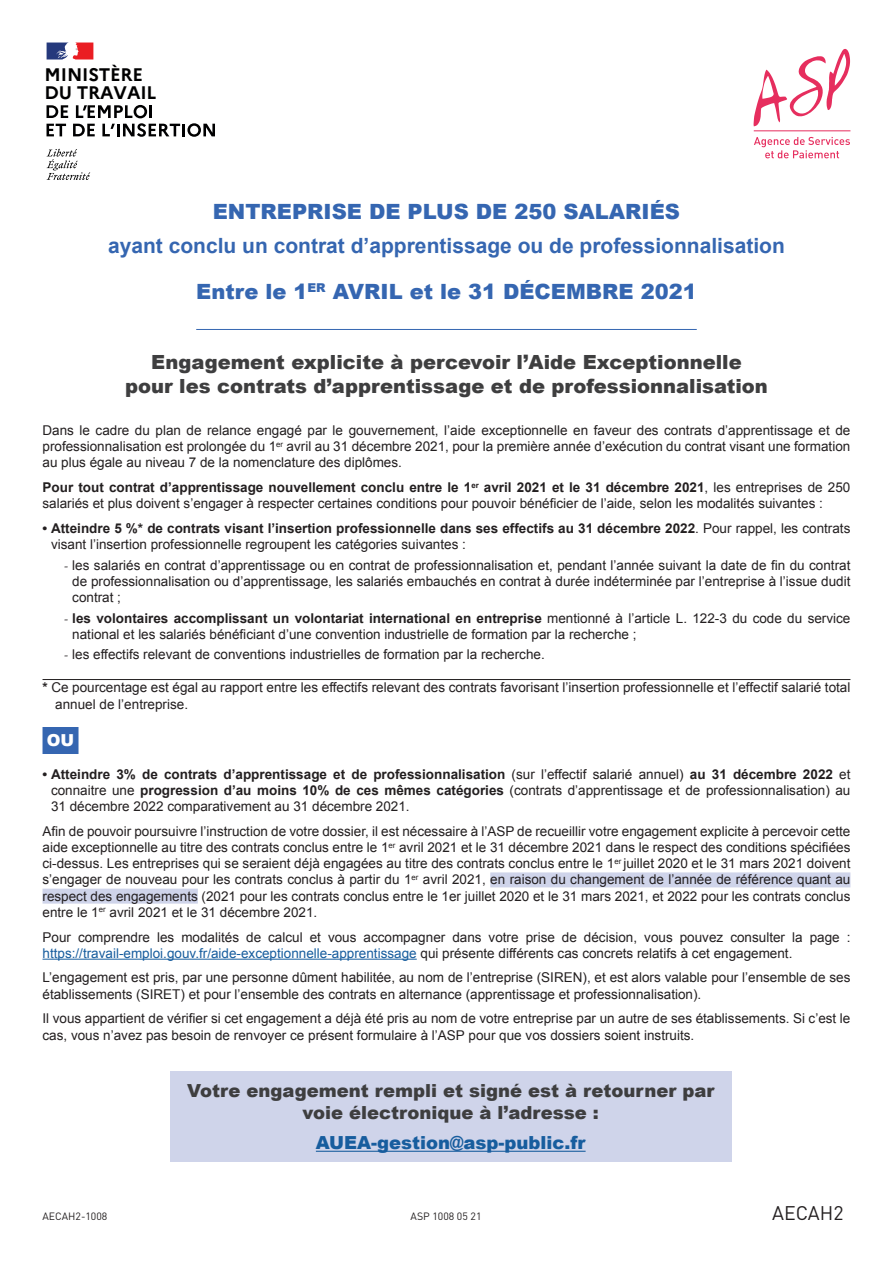
<style>
.page{position:relative;width:893px;height:1263px;background:#fff}
.page>*{position:absolute;margin:0;border:0;box-sizing:border-box;transform-origin:0 0}
.t1{font:900 21px "Arial";color:#3566b1}
.t2{font:700 21px "Arial";color:#3566b1}
.t3{font:900 19.5px/23.4px "Arial";color:#3e3e3f;text-align:center}
.t4{font:19.5px "DIN";color:#231f20}
.t5{font:700 18.15px/18px "Marianne";letter-spacing:-.01em;color:#000001}
.t6{font:900 18px/21.6px "Arial";color:#3e3e3f;text-align:center}
.t7{font:900 18px "Arial";color:#175d9e}
.t8{font:900 16.5px "Arial";color:#fff}
.t9{font:13.5px/16.2px "Arial";color:#231f20}
.t10{font:10.5px "DIN";color:#231f20}
.s1{font-weight:700}
.s2{font-family:"Minion Pro"}
.s3{color:#175d9e}
</style>
<div class="page">
<hr style="left:196px;top:329px;width:501px;height:1px;background:#3566b1">
<hr style="left:43px;top:679px;width:807px;height:1px;background:#231f20">
<div style="left:43px;top:727px;width:36px;height:27px;background:#3566b1"></div>
<div style="left:490px;top:872px;width:360px;height:15px;background:#cfd4ea"></div>
<div style="left:43px;top:889px;width:155px;height:15px;background:#cfd4ea"></div>
<hr style="left:43px;top:959px;width:374px;height:1px;background:#175d9e">
<svg style="left:754px;top:49px;width:96px;height:77px"></svg>
<svg style="left:754px;top:137px;width:96px;height:21px"></svg>
<hr style="left:754px;top:131px;width:96px;height:1px;background:#e62e5e">
<svg style="left:47px;top:105px;width:168px;height:32px"></svg>
<svg style="left:47px;top:43px;width:46px;height:16px"></svg>
<svg style="left:47px;top:149px;width:43px;height:31px"></svg>
<div style="left:170px;top:1071px;width:561px;height:91px;background:#cfd4ea"></div>
<hr style="left:316px;top:1151px;width:270px;height:1px;background:#175d9e">
<h3 class="t5" style="left:45px;top:65px;width:113px">MINISTÈRE<br>DU TRAVAIL</h3>
<h1 class="t1" style="left:213px;top:196px;width:469px">ENTREPRISE DE PLUS DE 250 SALARIÉS</h1>
<h1 class="t2" style="left:108px;top:232px;width:678px">ayant conclu un contrat d’apprentissage ou de professionnalisation</h1>
<h1 class="t1" style="left:196px;top:277px;width:502px">Entre le 1<sup>ER</sup> AVRIL et le 31 DÉCEMBRE 2021</h1>
<h2 class="t3" style="left:125px;top:350px;width:644px">Engagement explicite à percevoir l’Aide Exceptionnelle pour les contrats d’apprentissage et de professionnalisation</h2>
<p class="t9" style="left:43px;top:422px;width:809px;text-align:justify">Dans le cadre du plan de relance engagé par le gouvernement, l’aide exceptionnelle en faveur des contrats d’apprentissage et de professionnalisation est prolongée du 1<sup>er</sup> avril au 31 décembre 2021, pour la première année d’exécution du contrat visant une formation au plus égale au niveau 7 de la nomenclature des diplômes.</p>
<p class="t9" style="left:43px;top:479px;width:809px"><span class="s1">Pour tout contrat d’apprentissage nouvellement conclu entre le 1</span><sup>er</sup> <span class="s1">avril 2021 et le 31 décembre 2021</span>, les entreprises de 250 salariés et plus doivent s’engager à respecter certaines conditions pour pouvoir bénéficier de l’aide, selon les modalités suivantes :</p>
<p class="t9" style="left:51px;top:520px;width:801px;text-indent:-9px"><span class="s1">• Atteindre 5 %* de contrats visant l’insertion professionnelle dans ses effectifs au 31 décembre 2022</span>. Pour rappel, les contrats visant l’insertion professionnelle regroupent les catégories suivantes :</p>
<p class="t9" style="left:72px;top:557px;width:780px;text-align:justify;text-indent:-9px"><span class="s2">-</span> les salariés en contrat d’apprentissage ou en contrat de professionnalisation et, pendant l’année suivant la date de fin du contrat de professionnalisation ou d’apprentissage, les salariés embauchés en contrat à durée indéterminée par l’entreprise à l’issue dudit contrat ;</p>
<p class="t9" style="left:72px;top:610px;width:780px;text-indent:-9px"><span class="s2">-</span> <span class="s1">les volontaires accomplissant un volontariat international en entreprise</span> mentionné à l’article L. 122-3 du code du service national et les salariés bénéficiant d’une convention industrielle de formation par la recherche ;</p>
<p class="t9" style="left:64px;top:646px;width:482px"><span class="s2">-</span> les effectifs relevant de conventions industrielles de formation par la recherche.</p>
<p class="t9" style="left:55px;top:680px;width:797px;text-indent:-13px"><span class="s1">*</span> Ce pourcentage est égal au rapport entre les effectifs relevant des contrats favorisant l’insertion professionnelle et l’effectif salarié total annuel de l’entreprise.</p>
<p class="t8" style="left:47px;top:728px;width:29px">OU</p>
<p class="t9" style="left:51px;top:766px;width:801px;text-align:justify;text-indent:-9px"><span class="s1">• Atteindre 3% de contrats d’apprentissage et de professionnalisation</span> (sur l’effectif salarié annuel) <span class="s1">au 31 décembre 2022</span> et connaitre une <span class="s1">progression d’au moins 10% de ces mêmes catégories</span> (contrats d’apprentissage et de professionnalisation) au 31 décembre 2022 comparativement au 31 décembre 2021.</p>
<p class="t9" style="left:43px;top:823px;width:809px;text-align:justify">Afin de pouvoir poursuivre l’instruction de votre dossier, il est nécessaire à l’ASP de recueillir votre engagement explicite à percevoir cette aide exceptionnelle au titre des contrats conclus entre le 1<sup>er</sup> avril 2021 et le 31 décembre 2021 dans le respect des conditions spécifiées ci-dessus. Les entreprises qui se seraient déjà engagées au titre des contrats conclus entre le 1<sup>er</sup> juillet 2020 et le 31 mars 2021 doivent s’engager de nouveau pour les contrats conclus à partir du 1<sup>er</sup> avril 2021, en raison du changement de l’année de référence quant au respect des engagements (2021 pour les contrats conclus entre le 1er juillet 2020 et le 31 mars 2021, et 2022 pour les contrats conclus entre le 1<sup>er</sup> avril 2021 et le 31 décembre 2021.</p>
<p class="t9" style="left:43px;top:929px;width:809px">Pour comprendre les modalités de calcul et vous accompagner dans votre prise de décision, vous pouvez consulter la page : <span class="s3">https://travail-emploi.gouv.fr/aide-exceptionnelle-apprentissage</span> qui présente différents cas concrets relatifs à cet engagement.</p>
<p class="t9" style="left:43px;top:970px;width:809px">L’engagement est pris, par une personne dûment habilitée, au nom de l’entreprise (SIREN), et est alors valable pour l’ensemble de ses établissements (SIRET) et pour l’ensemble des contrats en alternance (apprentissage et professionnalisation).</p>
<p class="t9" style="left:43px;top:1011px;width:809px">Il vous appartient de vérifier si cet engagement a déjà été pris au nom de votre entreprise par un autre de ses établissements. Si c’est le cas, vous n’avez pas besoin de renvoyer ce présent formulaire à l’ASP pour que vos dossiers soient instruits.</p>
<h3 class="t6" style="left:187px;top:1079px;width:529px">Votre engagement rempli et signé est à retourner par voie électronique à l’adresse :</h3>
<h3 class="t7" style="left:316px;top:1129px;width:271px">AUEA-gestion@asp-public.fr</h3>
<p class="t10" style="left:43px;top:1210px;width:66px">AECAH2-1008</p>
<p class="t10" style="left:411px;top:1210px;width:72px">ASP 1008 05 21</p>
<h2 class="t4" style="left:772px;top:1201px;width:73px">AECAH2</h2>
</div>
